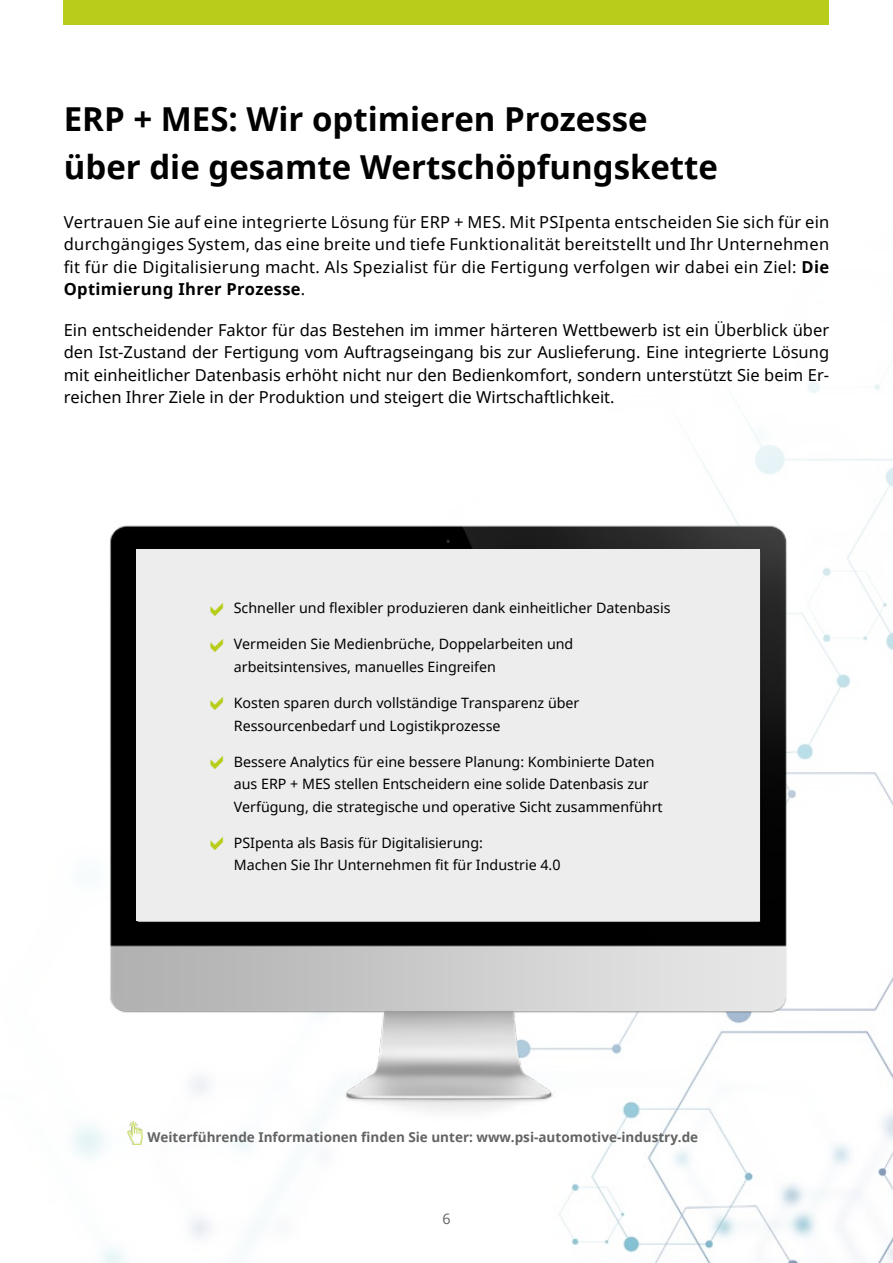
<style>
.page{position:relative;width:893px;height:1263px;background:#fff}
.page>*{position:absolute;margin:0;border:0;box-sizing:border-box;transform-origin:0 0}
.t1{font:700 33px/48px "Noto Sans";color:#000}
.t2{font:16.5px/22.5px "Noto Sans";letter-spacing:.01em;color:#000;text-align:justify}
.t3{font:14.25px/22.5px "Noto Sans";color:#000}
.t4{font:700 13.5px "Noto Sans";color:#646363}
.s1{font-weight:700}
</style>
<div class="page">
<img style="left:63px;top:0;width:830px;height:1263px">
<img style="left:63px;top:470px;width:830px;height:655px">
<div style="left:136px;top:549px;width:623px;height:372px;background:#ededed"></div>
<div style="left:64px;top:0;width:765px;height:24px;background:#b7cd1a"></div>
<img style="left:127px;top:1121px;width:15px;height:23px">
<h1 class="t1" style="left:64px;top:94px;width:656px">ERP + MES: Wir optimieren Prozesse über die gesamte Wertschöpfungskette</h1>
<p class="t2" style="left:64px;top:210px;width:767px">Vertrauen Sie auf eine integrierte Lösung für ERP + MES. Mit PSIpenta entscheiden Sie sich für ein durchgängiges System, das eine breite und tiefe Funktionalität bereitstellt und Ihr Unternehmen fit für die Digitalisierung macht. Als Spezialist für die Fertigung verfolgen wir dabei ein Ziel: <span class="s1">Die Optimierung Ihrer Prozesse</span>.</p>
<p class="t2" style="left:64px;top:318px;width:767px">Ein entscheidender Faktor für das Bestehen im immer härteren Wettbewerb ist ein Überblick über den Ist-Zustand der Fertigung vom Auftragseingang bis zur Auslieferung. Eine integrierte Lösung mit einheitlicher Datenbasis erhöht nicht nur den Bedienkomfort, sondern unterstützt Sie beim Er&shy;reichen Ihrer Ziele in der Produktion und steigert die Wirtschaftlichkeit.</p>
<p class="t3" style="left:234px;top:597px;width:438px">Schneller und flexibler produzieren dank einheitlicher Datenbasis</p>
<p class="t3" style="left:234px;top:633px;width:341px">Vermeiden Sie Medienbrüche, Doppelarbeiten und arbeitsintensives, manuelles Eingreifen</p>
<p class="t3" style="left:234px;top:691px;width:347px">Kosten sparen durch vollständige Transparenz über<br>Ressourcenbedarf und Logistikprozesse</p>
<p class="t3" style="left:234px;top:750px;width:430px">Bessere Analytics für eine bessere Planung: Kombinierte Daten aus ERP + MES stellen Entscheidern eine solide Datenbasis zur<br>Verfügung, die strategische und operative Sicht zusammenführt</p>
<p class="t3" style="left:234px;top:831px;width:328px">PSIpenta als Basis für Digitalisierung:<br>Machen Sie Ihr Unternehmen fit für Industrie 4.0</p>
<p class="t4" style="left:148px;top:1128px;width:552px">Weiterführende Informationen finden Sie unter: www.psi-automotive-industry.de</p>
<p class="t3" style="left:442px;top:1207px;width:10px">6</p>
</div>
